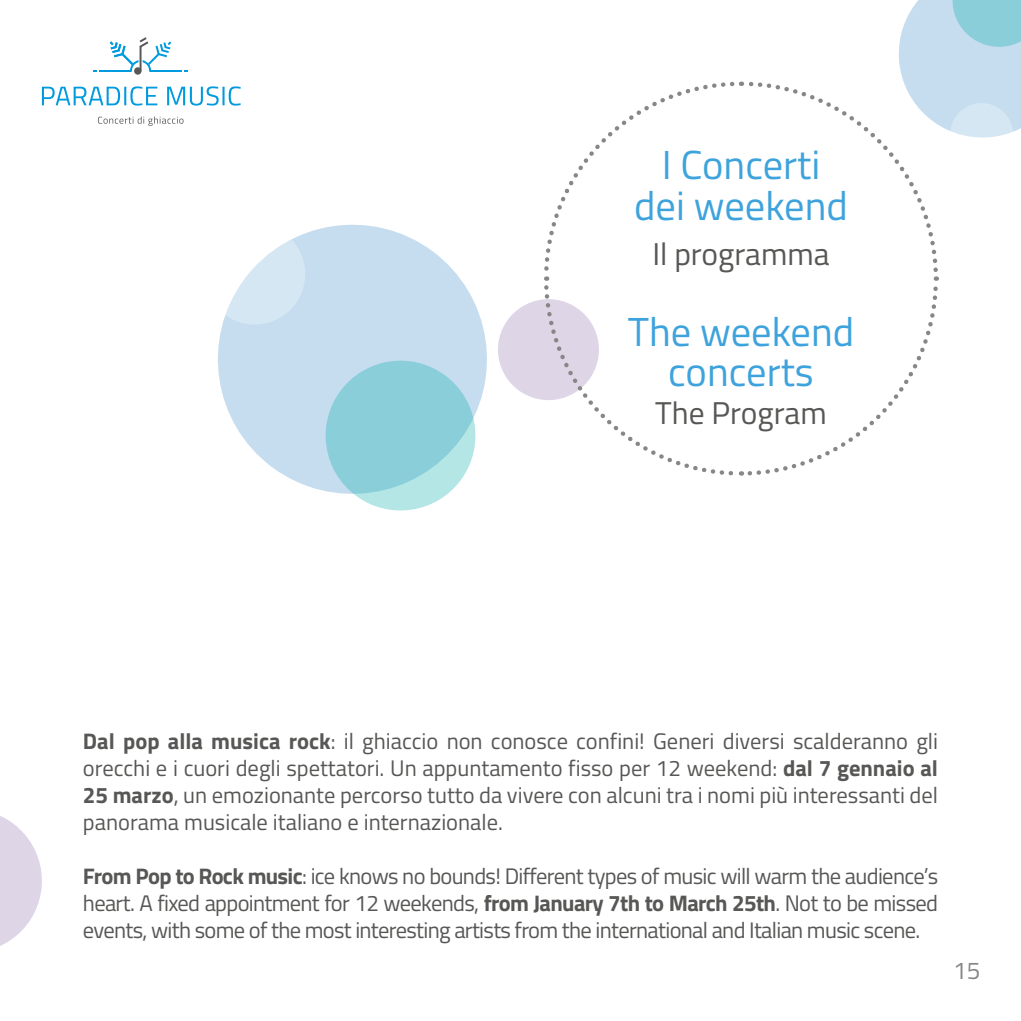
<style>
.page{position:relative;width:1021px;height:1021px;background:#fff}
.page>*{position:absolute;margin:0;border:0;box-sizing:border-box;transform-origin:0 0}
.t1{font:40.5px/40.5px "Titillium Web";color:#3ea3dc;text-align:center}
.t2{font:31.5px "Titillium Web";color:#575756}
.t3{font:24.3px "Titillium Web";color:#878787}
.t4{font:22.5px/27px "Titillium Web";letter-spacing:-.015em;color:#575756;text-align:justify}
.s1{font-weight:700}
</style>
<div class="page">
<svg style="left:0;top:816px;width:42px;height:130px"></svg>
<svg style="left:218px;top:224px;width:269px;height:265px;fill:#c6ddf0"></svg>
<svg style="left:316px;top:351px;width:169px;height:160px;background:#aadae4"></svg>
<svg style="left:218px;top:224px;width:94px;height:107px"></svg>
<svg style="left:498px;top:0;width:522px;height:476px"></svg>
<div style="left:134px;top:67px;width:7px;height:8px;background:#575756;border-radius:50%"></div>
<hr style="left:99px;top:70px;width:32px;height:2px;background:#009ade">
<svg style="left:110px;top:37px;width:61px;height:35px"></svg>
<hr style="left:150px;top:70px;width:32px;height:2px;background:#009ade">
<svg style="left:98px;top:116px;width:85px;height:10px"></svg>
<svg style="left:42px;top:86px;width:199px;height:20px"></svg>
<h1 class="t1" style="left:634px;top:143px;width:215px">I Concerti dei weekend</h1>
<h2 class="t2" style="left:652px;top:230px;width:179px">Il programma</h2>
<h1 class="t1" style="left:627px;top:309px;width:228px">The weekend concerts</h1>
<h2 class="t2" style="left:655px;top:390px;width:173px">The Program</h2>
<p class="t4" style="left:83px;top:726px;width:856px"><span class="s1">Dal pop alla musica rock</span>: il ghiaccio non conosce confini! Generi diversi scalderanno gli orecchi e i cuori degli spettatori. Un appuntamento fisso per 12 weekend: <span class="s1">dal 7 gennaio al 25 marzo</span>, un emozionante percorso tutto da vivere con alcuni tra i nomi più interessanti del panorama musicale italiano e internazionale.</p>
<p class="t4" style="left:83px;top:861px;width:856px"><span class="s1">From Pop to Rock music</span>: ice knows no bounds! Different types of music will warm the audience’s heart. A fixed appointment for 12 weekends, <span class="s1">from January 7th to March 25th</span>. Not to be missed events, with some of the most interesting artists from the international and Italian music scene.</p>
<p class="t3" style="left:953px;top:952px;width:29px">15</p>
</div>
